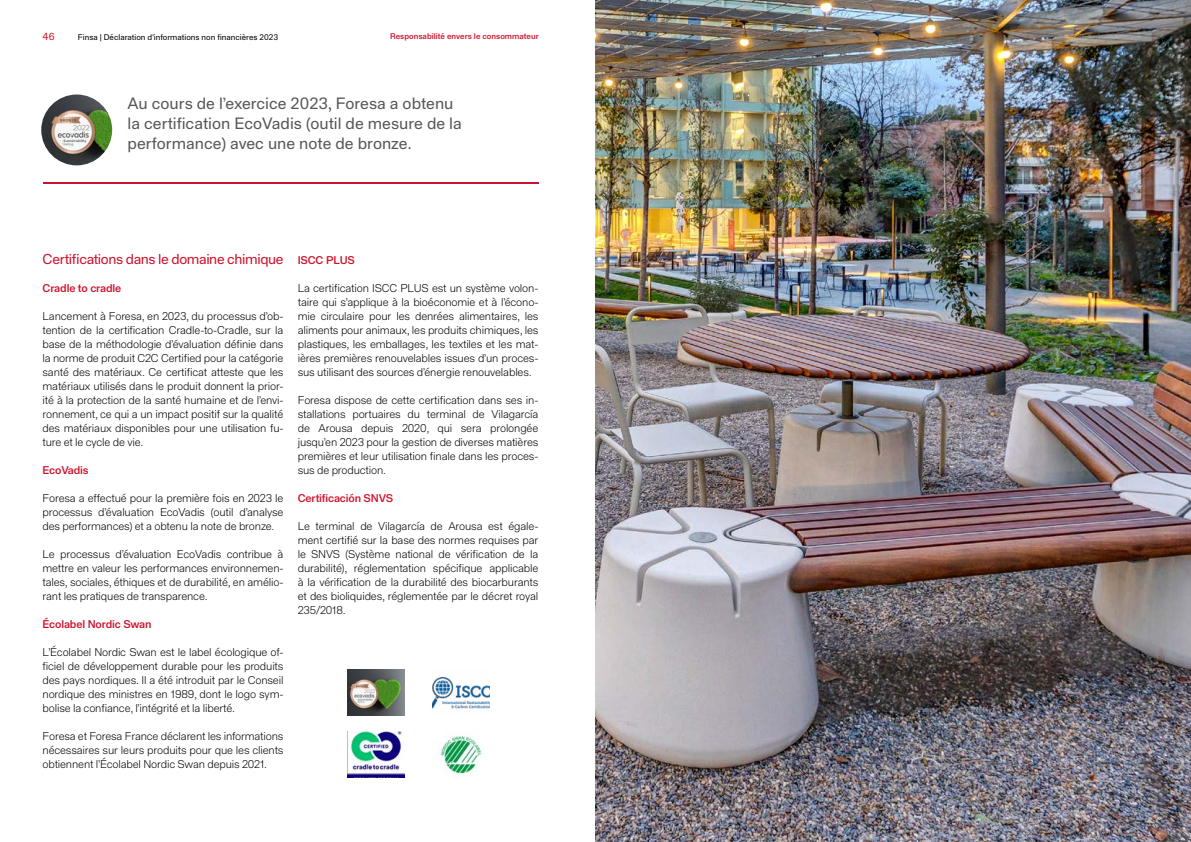
<style>
.page{position:relative;width:1191px;height:842px;background:#fff}
.page>*{position:absolute;margin:0;border:0;box-sizing:border-box;transform-origin:0 0}
.t1{font:16px/20px "Staff Grotesk";color:#575756}
.t2{font:14px "Staff Grotesk";letter-spacing:-.025em;color:#ce132d}
.t3{font:300 11px/14px "Staff Grotesk";letter-spacing:-.015em;color:#000;text-align:justify}
.t4{font:500 11px "Staff Grotesk";letter-spacing:-.015em;color:#ce132d}
.t5{font:10px "Staff Grotesk";color:#ce132d}
.t6{font:8px "Staff Grotesk";color:#000}
.t7{font:500 8px "Staff Grotesk";color:#ce132d}
</style>
<div class="page">
<img style="left:432px;top:676px;width:57px;height:34px">
<img style="left:347px;top:732px;width:57px;height:45px">
<img style="left:440px;top:735px;width:42px;height:42px">
<hr style="left:43px;top:182px;width:495px;height:1px;background:#ce132d">
<img style="left:41px;top:95px;width:71px;height:70px;border-radius:35px">
<img style="left:347px;top:670px;width:57px;height:45px">
<img style="left:595px;top:0;width:596px;height:842px">
<p class="t5" style="left:43px;top:30px;width:14px">46</p>
<p class="t6" style="left:78px;top:32px;width:202px">Finsa | Déclaration d'informations non financières 2023</p>
<p class="t7" style="left:390px;top:32px;width:150px">Responsabilité envers le consommateur</p>
<h1 class="t1" style="left:128px;top:93px;width:336px">Au cours de l’exercice 2023, Foresa a obtenu la certification EcoVadis (outil de mesure de la performance) avec une note de bronze.</h1>
<p class="t2" style="left:43px;top:250px;width:242px">Certifications dans le domaine chimique</p>
<p class="t4" style="left:43px;top:281px;width:80px">Cradle to cradle</p>
<p class="t3" style="left:43px;top:309px;width:242px">Lancement à Foresa, en 2023, du processus d’ob&shy;tention de la certification Cradle-to-Cradle, sur la base de la méthodologie d’évaluation définie dans la norme de produit C2C Certified pour la catégorie santé des matériaux. Ce certificat atteste que les matériaux utilisés dans le produit donnent la prior&shy;ité à la protection de la santé humaine et de l’envi&shy;ronnement, ce qui a un impact positif sur la qualité des matériaux disponibles pour une utilisation fu&shy;ture et le cycle de vie.</p>
<p class="t4" style="left:43px;top:463px;width:48px">EcoVadis</p>
<p class="t3" style="left:43px;top:491px;width:242px">Foresa a effectué pour la première fois en 2023 le processus d’évaluation EcoVadis (outil d’analyse des performances) et a obtenu la note de bronze.</p>
<p class="t3" style="left:43px;top:547px;width:242px">Le processus d’évaluation EcoVadis contribue à mettre en valeur les performances environnemen&shy;tales, sociales, éthiques et de durabilité, en amélio&shy;rant les pratiques de transparence.</p>
<p class="t4" style="left:43px;top:617px;width:111px">Écolabel Nordic Swan</p>
<p class="t3" style="left:43px;top:645px;width:242px">L’Écolabel Nordic Swan est le label écologique of&shy;ficiel de développement durable pour les produits des pays nordiques. Il a été introduit par le Conseil nordique des ministres en 1989, dont le logo sym&shy;bolise la confiance, l’intégrité et la liberté.</p>
<p class="t3" style="left:43px;top:729px;width:242px">Foresa et Foresa France déclarent les informations nécessaires sur leurs produits pour que les clients obtiennent l’Écolabel Nordic Swan depuis 2021.</p>
<p class="t4" style="left:298px;top:253px;width:59px">ISCC PLUS</p>
<p class="t3" style="left:298px;top:281px;width:242px">La certification ISCC PLUS est un système volon&shy;taire qui s’applique à la bioéconomie et à l’écono&shy;mie circulaire pour les denrées alimentaires, les aliments pour animaux, les produits chimiques, les plastiques, les emballages, les textiles et les mat&shy;ières premières renouvelables issues d’un proces&shy;sus utilisant des sources d’énergie renouvelables.</p>
<p class="t3" style="left:298px;top:393px;width:242px">Foresa dispose de cette certification dans ses in&shy;stallations portuaires du terminal de Vilagarcía de Arousa depuis 2020, qui sera prolongée jusqu’en 2023 pour la gestion de diverses matières premières et leur utilisation finale dans les proces&shy;sus de production.</p>
<p class="t4" style="left:298px;top:491px;width:97px">Certificación SNVS</p>
<p class="t3" style="left:298px;top:519px;width:242px">Le terminal de Vilagarcía de Arousa est égale&shy;ment certifié sur la base des normes requises par le SNVS (Système national de vérification de la durabilité), réglementation spécifique applicable à la vérification de la durabilité des biocarburants et des bioliquides, réglementée par le décret royal 235/2018.</p>
</div>
